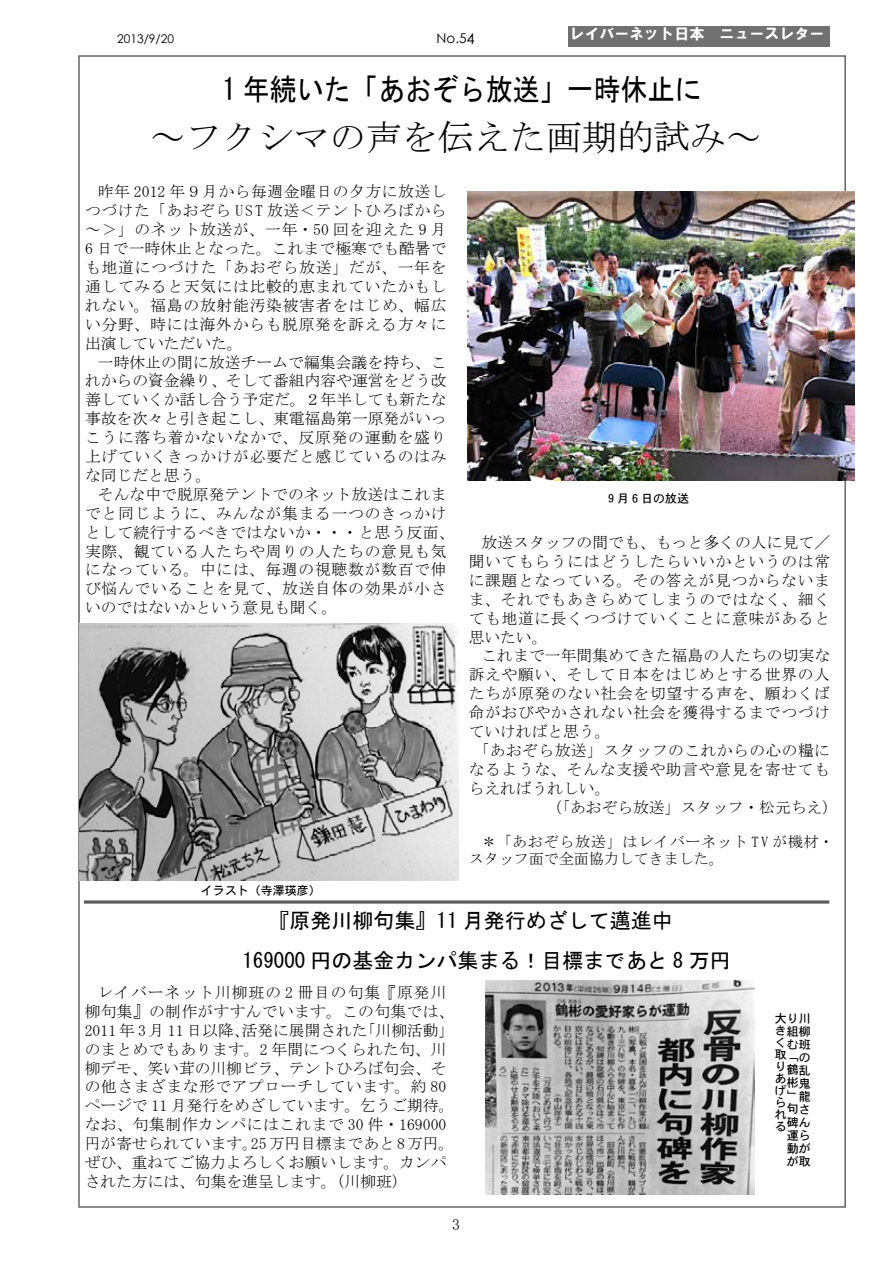
<style>
.page{position:relative;width:893px;height:1263px;background:#fff}
.page>*{position:absolute;margin:0;border:0;box-sizing:border-box;transform-origin:0 0}
.t1{font:36px "MS Mincho";color:#000}
.t2{font:30px "MS Gothic";color:#000;scale:.9 1}
.t3{font:21px/39.8px "MS Gothic";color:#000;text-align:center}
.t4{font:15.75px/18.9px "MS Mincho";letter-spacing:.035em;color:#000;text-align:justify}
.t5{font:15.75px/18.9px "MS Mincho";color:#000}
.t6{font:15.75px "MS Mincho";letter-spacing:.005em;color:#000}
.t7{font:15px/16.5px "MS Mincho";letter-spacing:.025em;color:#000}
.t8{font:15px "HGS Soei Kakugothic UB";color:#fff}
.t9{font:13.5px "Century Gothic";color:#000}
.t10{font:12px/13px "DFHS Gothic W5 WIN RKSJ H";color:#000}
.t11{font:12px "Century Gothic";color:#000}
.s1{font-size:15px}
</style>
<div class="page">
<div style="left:568px;top:26px;width:262px;height:20px;background:#727171"></div>
<svg style="left:84px;top:900px;width:745px;height:4px;background:#7b7b7b"></svg>
<img style="left:468px;top:191px;width:387px;height:289px">
<img style="left:485px;top:980px;width:270px;height:215px">
<img style="left:80px;top:623px;width:378px;height:257px">
<p class="t11" style="left:117px;top:31px;width:59px">2013/9/20</p>
<p class="t9" style="left:436px;top:29px;width:40px">No.5<span class="s1">4</span></p>
<p class="t8" style="left:569px;top:26px;width:256px">レイバーネット日本　ニュースレター</p>
<h2 class="t2" style="left:222px;top:74px;width:534px">1 年続いた「あおぞら放送」一時休止に</h2>
<h1 class="t1" style="left:150px;top:119px;width:614px">～フクシマの声を伝えた画期的試み～</h1>
<p class="t4" style="left:85px;top:182px;width:363px;text-indent:13px">昨年 2012 年９月から毎週金曜日の夕方に放送しつづけた「あおぞら UST 放送＜テントひろばから～＞」のネット放送が、一年・50 回を迎えた 9 月6 日で一時休止となった。これまで極寒でも酷暑でも地道につづけた「あおぞら放送」だが、一年を通してみると天気には比較的恵まれていたかもしれない。福島の放射能汚染被害者をはじめ、幅広い分野、時には海外からも脱原発を訴える方々に出演していただいた。</p>
<p class="t4" style="left:85px;top:352px;width:363px;text-indent:13px">一時休止の間に放送チームで編集会議を持ち、これからの資金繰り、そして番組内容や運営をどう改善していくか話し合う予定だ。２年半しても新たな事故を次々と引き起こし、東電福島第一原発がいっこうに落ち着かないなかで、反原発の運動を盛り上げていくきっかけが必要だと感じているのはみな同じだと思う。</p>
<p class="t4" style="left:85px;top:485px;width:371px;text-align:left;text-indent:13px">そんな中で脱原発テントでのネット放送はこれまでと同じように、みんなが集まる一つのきっかけとして続行するべきではないか・・・と思う反面、実際、観ている人たちや周りの人たちの意見も気になっている。中には、毎週の視聴数が数百で伸び悩んでいることを見て、放送自体の効果が小さいのではないかという意見も聞く。</p>
<p class="t10" style="left:201px;top:883px;width:121px">イラスト（寺澤瑛彦）</p>
<p class="t10" style="left:608px;top:491px;width:82px">9 月 6 日の放送</p>
<p class="t4" style="left:469px;top:533px;width:363px;text-indent:13px">放送スタッフの間でも、もっと多くの人に見て／聞いてもらうにはどうしたらいいかというのは常に課題となっている。その答えが見つからないまま、それでもあきらめてしまうのではなく、細くても地道に長くつづけていくことに意味があると思いたい。</p>
<p class="t6" style="left:481px;top:648px;width:350px">これまで一年間集めてきた福島の人たちの切実な</p>
<p class="t4" style="left:469px;top:665px;width:363px">訴えや願い、そして日本をはじめとする世界の人</p>
<p class="t4" style="left:469px;top:684px;width:363px">たちが原発のない社会を切望する声を、願わくば</p>
<p class="t4" style="left:469px;top:703px;width:363px">命がおびやかされない社会を獲得するまでつづけ</p>
<p class="t5" style="left:469px;top:722px;width:143px">ていければと思う。</p>
<p class="t4" style="left:474px;top:741px;width:358px">「あおぞら放送」スタッフのこれからの心の糧に</p>
<p class="t4" style="left:469px;top:760px;width:363px">なるような、そんな支援や助言や意見を寄せても</p>
<p class="t5" style="left:469px;top:779px;width:143px">らえればうれしい。</p>
<p class="t5" style="left:547px;top:797px;width:293px">（「あおぞら放送」スタッフ・松元ちえ）</p>
<p class="t7" style="left:469px;top:834px;width:367px;text-indent:13px">＊「あおぞら放送」はレイバーネット TV が機材・スタッフ面で全面協力してきました。</p>
<h3 class="t3" style="left:221px;top:901px;width:511px">『原発川柳句集』11 月発行めざして邁進中<br>　169000 円の基金カンパ集まる！目標まであと 8 万円</h3>
<p class="t5" style="left:85px;top:983px;width:371px;text-indent:13px">レイバーネット川柳班の 2 冊目の句集『原発川柳句集』の制作がすすんでいます。この句集では、<br>2011 年 3 月 11 日以降、活発に展開された「川柳活動」のまとめでもあります。2 年間につくられた句、川柳デモ、笑い茸の川柳ビラ、テントひろば句会、その他さまざまな形でアプローチしています。約 80ページで 11 月発行をめざしています。乞うご期待。なお、句集制作カンパにはこれまで 30 件・169000円が寄せられています。25万円目標まであと 8万円。ぜひ、重ねてご協力よろしくお願いします。カンパされた方には、句集を進呈します。（川柳班）</p>
<p class="t4" style="left:452px;top:1214px;width:9px">3</p>
<p class="t10" style="left:775px;top:1011px;width:37px">大り川き組柳</p>
<p class="t10" style="left:775px;top:1036px;width:13px;line-height:12px">く取りあげられる</p>
<p class="t10" style="left:787px;top:1038px;width:25px">む班「の鶴乱彬鬼」龍句さ碑ん運ら動がが取</p>
</div>
